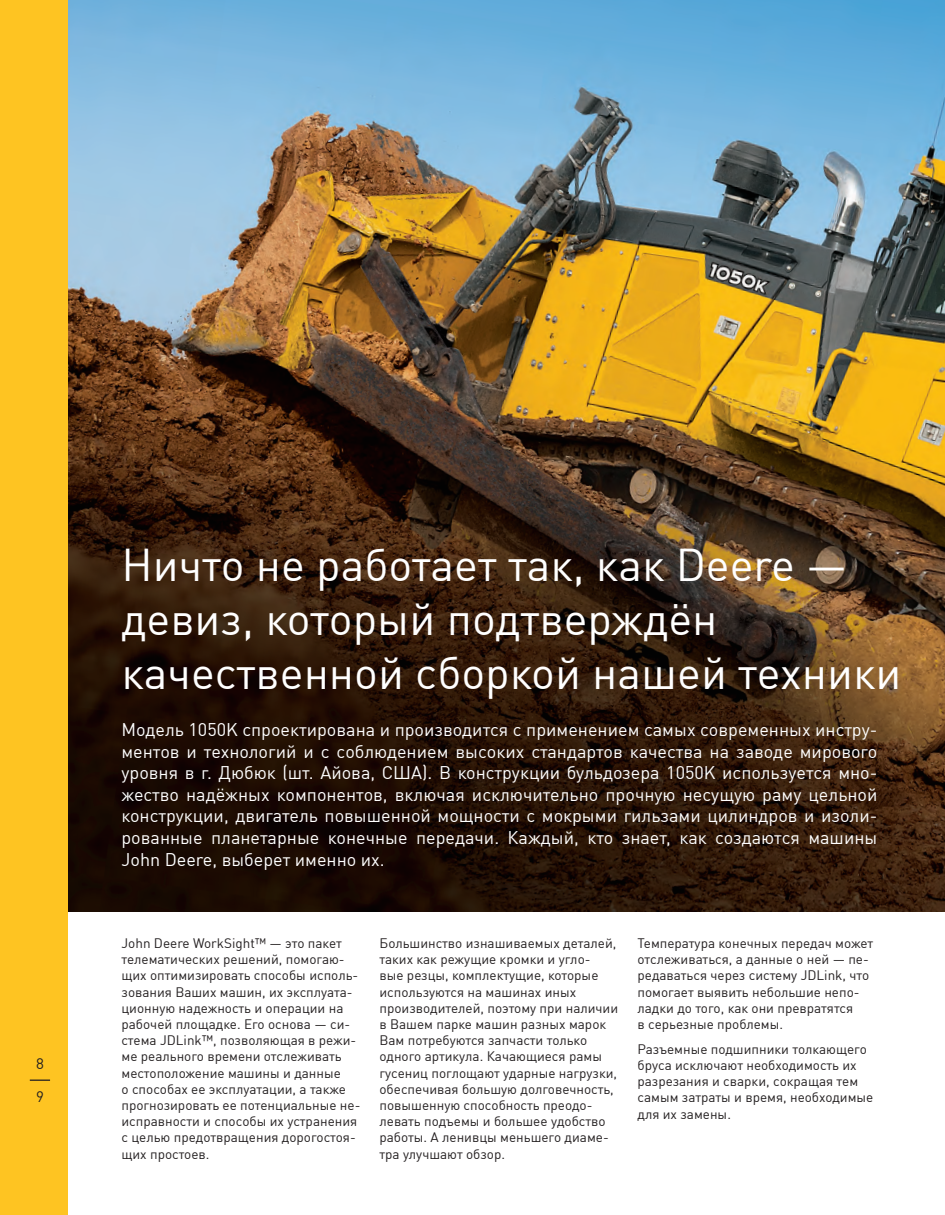
<style>
.page{position:relative;width:945px;height:1215px;background:#fff}
.page>*{position:absolute;margin:0;border:0;box-sizing:border-box;transform-origin:0 0}
.t1{font:45px/54px "DIN Cyr";color:#fff}
.t2{font:18px/21.6px "DIN Cyr";color:#fff;text-align:justify}
.t3{font:15px "DIN Cyr";color:#231f20}
.t4{font:13.5px/16.2px "DIN Cyr";color:#231f20}
</style>
<div class="page">
<img style="left:67px;top:0;width:878px;height:911px">
<div style="left:0;top:0;width:67px;height:1215px;background:#fec422"></div>
<svg style="left:30px;top:1080px;width:20px;height:1px"></svg>
<p class="t3" style="left:36px;top:1055px;width:9px">8</p>
<p class="t3" style="left:36px;top:1088px;width:9px">9</p>
<h1 class="t1" style="left:122px;top:538px;width:781px">Ничто не работает так, как Deere — девиз, который подтверждён качественной сборкой нашей техники</h1>
<p class="t2" style="left:122px;top:719px;width:758px">Модель 1050K спроектирована и производится с применением самых современных инстру&shy;ментов и технологий и с соблюдением высоких стандартов качества на заводе мирового уровня в г. Дюбюк (шт. Айова, США). В конструкции бульдозера 1050K используется мно&shy;жество надёжных компонентов, включая исключительно прочную несущую раму цельной конструкции, двигатель повышенной мощности с мокрыми гильзами цилиндров и изоли&shy;рованные планетарные конечные передачи. Каждый, кто знает, как создаются машины John Deere, выберет именно их.</p>
<p class="t4" style="left:122px;top:935px;width:240px">John Deere WorkSight™ — это пакет телематических решений, помогаю&shy;щих оптимизировать способы исполь&shy;зования Ваших машин, их эксплуата&shy;ционную надежность и операции на рабочей площадке. Его основа — си&shy;стема JDLink™, позволяющая в режи&shy;ме реального времени отслеживать местоположение машины и данные<br>о способах ее эксплуатации, а также прогнозировать ее потенциальные не&shy;исправности и способы их устранения с целью предотвращения дорогостоя&shy;щих простоев.</p>
<p class="t4" style="left:379px;top:935px;width:240px">Большинство изнашиваемых деталей, таких как режущие кромки и угло-<br>вые резцы, комплектущие, которые используются на машинах иных производителей, поэтому при наличии в Вашем парке машин разных марок Вам потребуются запчасти только одного артикула. Качающиеся рамы гусениц поглощают ударные нагрузки, обеспечивая большую долговечность, повышенную способность преодо&shy;левать подъемы и большее удобство работы. А ленивцы меньшего диаме&shy;тра улучшают обзор.</p>
<p class="t4" style="left:637px;top:935px;width:237px">Температура конечных передач может отслеживаться, а данные о ней — пе&shy;редаваться через систему JDLink, что помогает выявить небольшие непо&shy;ладки до того, как они превратятся<br>в серьезные проблемы.</p>
<p class="t4" style="left:637px;top:1041px;width:237px">Разъемные подшипники толкающего бруса исключают необходимость их разрезания и сварки, сокращая тем самым затраты и время, необходимые для их замены.</p>
</div>
